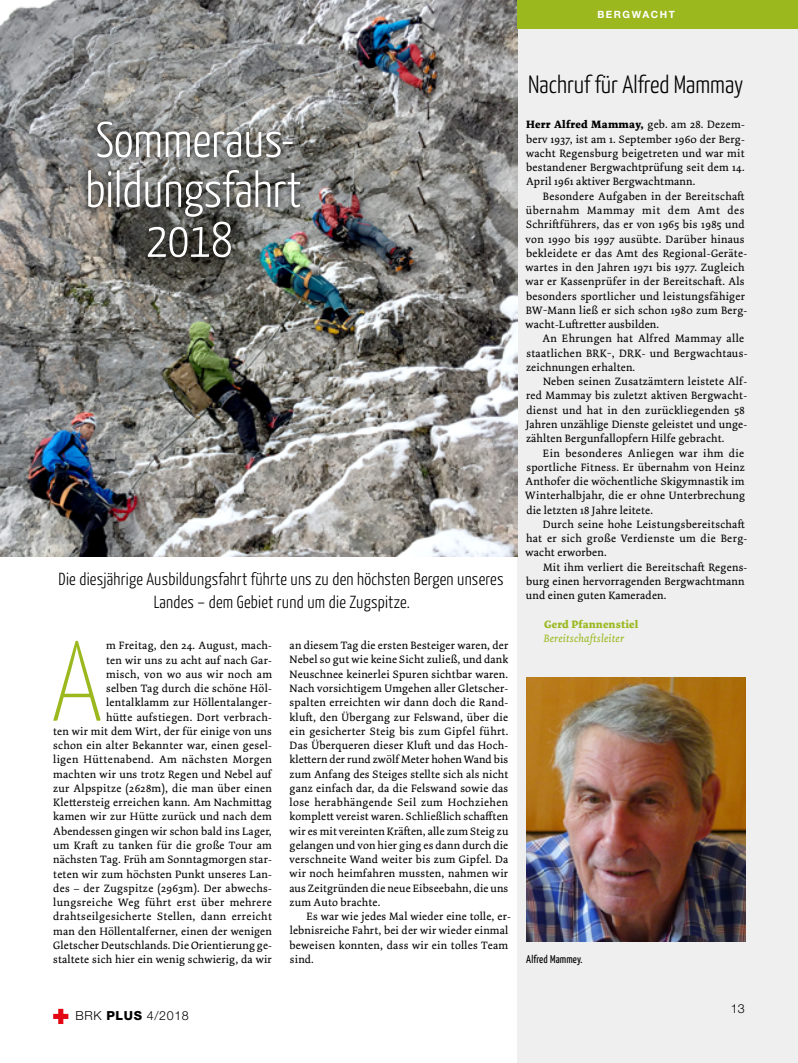
<style>
.page{position:relative;width:798px;height:1063px;background:#fff}
.page>*{position:absolute;margin:0;border:0;box-sizing:border-box;transform-origin:0 0}
.t1{font:100 113.12px "Yanone Kaffeesatz";color:#9bb91f}
.t2{font:300 50px/50px "Yanone Kaffeesatz";color:#fff;text-align:center}
.t3{font:300 25px "Yanone Kaffeesatz";color:#000}
.t4{font:300 17.5px/22.5px "Yanone Kaffeesatz";letter-spacing:.015em;color:#000;text-align:center}
.t5{font:300 12.5px "Helvetica Neue LT Std";letter-spacing:.05em;color:#000}
.t6{font:11.25px/14.2px "Dolly Pro";letter-spacing:.02em;color:#000}
.t7{font:italic 11.25px "Dolly Pro";letter-spacing:.015em;color:#9bb91f}
.t8{font:700 11.25px "Dolly Pro";letter-spacing:.015em;color:#9bb91f}
.t9{font:11.25px "Yanone Kaffeesatz";letter-spacing:.015em;color:#000}
.t10{font:700 10px "Helvetica Neue LT Std";letter-spacing:.15em;color:#fff}
.s1{font-weight:700}
.s2{font-weight:800}
</style>
<div class="page">
<div style="left:517px;top:14px;width:280px;height:1049px;background:#efefef"></div>
<img style="left:0;top:0;width:517px;height:557px">
<img style="left:526px;top:678px;width:219px;height:264px">
<div style="left:80px;top:115px;width:228px;height:150px;background:#000;opacity:.95"></div>
<svg style="left:53px;top:1009px;width:15px;height:15px"></svg>
<div style="left:517px;top:0;width:280px;height:28px;background:#9bb91f"></div>
<p class="t10" style="left:597px;top:8px;width:79px">BERGWACHT</p>
<h2 class="t2" style="left:85px;top:113px;width:217px">Sommeraus&shy;bildungsfahrt<br>2018</h2>
<h3 class="t4" style="left:58px;top:567px;width:446px">Die diesjährige Ausbildungsfahrt führte uns zu den höchsten Bergen unseres<br>Landes – dem Gebiet rund um die Zugspitze.</h3>
<p class="t6" style="left:53px;top:638px;width:220px;text-align:right">m Freitag, den 24. August, mach-<br>ten wir uns zu acht auf nach Gar-<br>misch, von wo aus wir noch am<br>selben Tag durch die schöne Höl&shy;lentalklamm zur Höllentalanger-<br>hütte aufstiegen. Dort verbrach-<br>ten wir mit dem Wirt, der für einige von uns schon ein alter Bekannter war, einen gesel&shy;ligen Hüttenabend. Am nächsten Morgen machten wir uns trotz Regen und Nebel auf zur Alpspitze (2628m), die man über einen Klettersteig erreichen kann. Am Nachmittag kamen wir zur Hütte zurück und nach dem Abendessen gingen wir schon bald ins Lager, um Kraft zu tanken für die große Tour am nächsten Tag. Früh am Sonntagmorgen star&shy;teten wir zum höchsten Punkt unseres Lan&shy;des – der Zugspitze (2963m). Der abwechs&shy;lungsreiche Weg führt erst über mehrere drahtseilgesicherte Stellen, dann erreicht man den Höllentalferner, einen der wenigen Gletscher Deutschlands. Die Orientierung ge&shy;staltete sich hier ein wenig schwierig, da wir</p>
<p class="t6" style="left:289px;top:638px;width:220px;text-align:justify">an diesem Tag die ersten Besteiger waren, der Nebel so gut wie keine Sicht zuließ, und dank Neuschnee keinerlei Spuren sichtbar waren.<br>Nach vorsichtigem Umgehen aller Gletscher&shy;spalten erreichten wir dann doch die Rand&shy;kluft, den Übergang zur Felswand, über die ein gesicherter Steig bis zum Gipfel führt.<br>Das Überqueren dieser Kluft und das Hoch&shy;klettern der rund zwölf Meter hohen Wand bis zum Anfang des Steiges stellte sich als nicht ganz einfach dar, da die Felswand sowie das lose herabhängende Seil zum Hochziehen komplett vereist waren. Schließlich schafften wir es mit vereinten Kräften, alle zum Steig zu gelangen und von hier ging es dann durch die verschneite Wand weiter bis zum Gipfel. Da wir noch heimfahren mussten, nahmen wir aus Zeitgründen die neue Eibseebahn, die uns zum Auto brachte.</p>
<h1 class="t1" style="left:52px;top:613px;width:51px">A</h1>
<p class="t6" style="left:289px;top:909px;width:223px;text-indent:17px">Es war wie jedes Mal wieder eine tolle, er&shy;lebnisreiche Fahrt, bei der wir wieder einmal beweisen konnten, dass wir ein tolles Team sind.</p>
<h3 class="t3" style="left:528px;top:69px;width:216px">Nachruf für Alfred Mammay</h3>
<p class="t6" style="left:526px;top:118px;width:220px;text-align:justify"><span class="s1">Herr Alfred Mammay,</span> geb. am 28. Dezem&shy;berv 1937, ist am 1. September 1960 der Berg&shy;wacht Regensburg beigetreten und war mit bestandener Bergwachtprüfung seit dem 14.<br>April 1961 aktiver Bergwachtmann.</p>
<p class="t6" style="left:525px;top:189px;width:223px;text-indent:17px">Besondere Aufgaben in der Bereitschaft übernahm Mammay mit dem Amt des Schriftführers, das er von 1965 bis 1985 und von 1990 bis 1997 ausübte. Darüber hinaus bekleidete er das Amt des Regional-Geräte&shy;wartes in den Jahren 1971 bis 1977. Zugleich war er Kassenprüfer in der Bereitschaft. Als besonders sportlicher und leistungsfähiger BW-Mann ließ er sich schon 1980 zum Berg&shy;wacht-Luftretter ausbilden.</p>
<p class="t6" style="left:526px;top:332px;width:223px;text-indent:16px">An Ehrungen hat Alfred Mammay alle staatlichen BRK-, DRK- und Bergwachtaus&shy;zeichnungen erhalten.</p>
<p class="t6" style="left:525px;top:374px;width:223px;text-indent:17px">Neben seinen Zusatzämtern leistete Alf&shy;red Mammay bis zuletzt aktiven Bergwacht&shy;dienst und hat in den zurückliegenden 58<br>Jahren unzählige Dienste geleistet und unge&shy;zählten Bergunfallopfern Hilfe gebracht.</p>
<p class="t6" style="left:525px;top:446px;width:221px;text-align:justify;text-indent:18px">Ein besonderes Anliegen war ihm die sportliche Fitness. Er übernahm von Heinz Anthofer die wöchentliche Skigymnastik im Winterhalbjahr, die er ohne Unterbrechung die letzten 18 Jahre leitete.</p>
<p class="t6" style="left:525px;top:517px;width:223px;text-indent:17px">Durch seine hohe Leistungsbereitschaft hat er sich große Verdienste um die Berg&shy;wacht erworben.</p>
<p class="t6" style="left:525px;top:560px;width:223px;text-indent:17px">Mit ihm verliert die Bereitschaft Regens&shy;burg einen hervorragenden Bergwachtmann und einen guten Kameraden.</p>
<p class="t8" style="left:544px;top:617px;width:96px">Gerd Pfannenstiel</p>
<p class="t7" style="left:543px;top:631px;width:82px">Bereitschaftsleiter</p>
<p class="t9" style="left:526px;top:952px;width:58px">Alfred Mammey.</p>
<p class="t5" style="left:76px;top:1008px;width:115px">BRK <span class="s2">PLUS</span> 4/2018</p>
<p class="t5" style="left:730px;top:1001px;width:15px">13</p>
</div>
